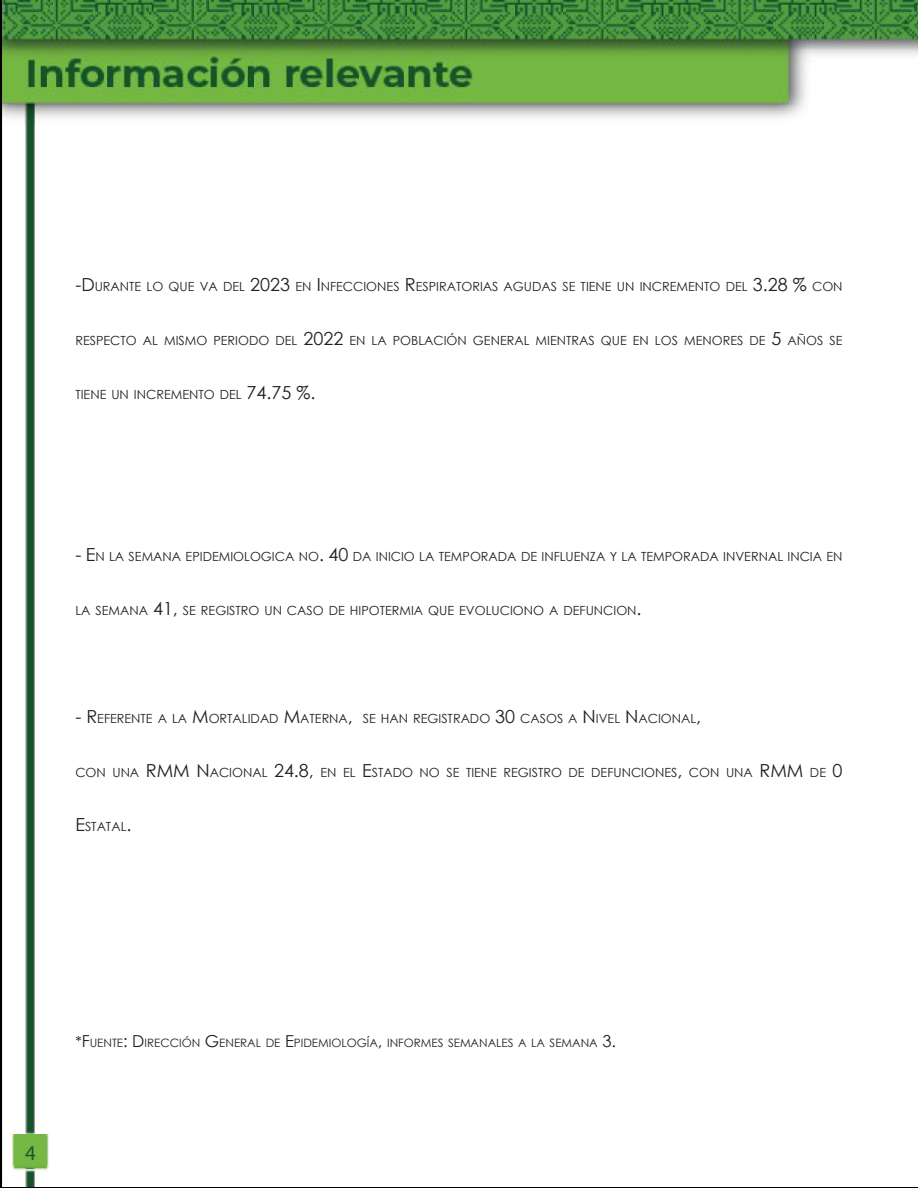
<style>
.page{position:relative;width:918px;height:1188px;background:#fff}
.page>*{position:absolute;margin:0;border:0;box-sizing:border-box;transform-origin:0 0}
.t1{font:21px "Myriad Pro";color:#195a2e}
.t2{font:12.6px "Century Gothic";color:#231f20}
.t3{font:11.55px "Century Gothic";color:#231f20}
.s1{font-size:18px}
.s2{font-size:15px}
.s3{font-size:16.5px}
</style>
<div class="page">
<img style="left:0;top:0;width:918px;height:1188px">
<div style="left:66px;top:126px;width:376px;height:34px;background:#fff"></div>
<img style="left:13px;top:1134px;width:37px;height:34px">
<p class="t2" style="left:75px;top:277px;width:769px"><span class="s1">-D</span>URANTE LO QUE VA DEL <span class="s1">2023</span> EN <span class="s1">I</span>NFECCIONES <span class="s1">R</span> ESPIRATORIAS AGUDAS SE TIENE UN INCREMENTO DEL <span class="s1">3.28 %</span> CON</p>
<p class="t2" style="left:75px;top:331px;width:769px">RESPECTO AL MISMO PERIODO DEL <span class="s1">2022</span> EN LA POBLACIÓN GENERAL MIENTRAS QUE EN LOS MENORES DE <span class="s1">5</span> AÑOS SE</p>
<p class="t2" style="left:75px;top:385px;width:242px">TIENE UN INCREMENTO DEL <span class="s1">74.75 %.</span></p>
<p class="t2" style="left:75px;top:547px;width:769px"><span class="s1">- E</span>N LA SEMANA EPIDEMIOLOGICA NO<span class="s1">. 40</span> DA INICIO LA TEMPORADA DE INFLUENZA Y LA TEMPORADA INVERNAL INCIA EN</p>
<p class="t2" style="left:75px;top:601px;width:568px">LA SEMANA <span class="s1">41,</span> SE REGISTRO UN CASO DE HIPOTERMIA QUE EVOLUCIONO A DEFUNCION<span class="s1">.</span></p>
<p class="t2" style="left:75px;top:709px;width:627px"><span class="s1">- R</span> EFERENTE A LA <span class="s1">M</span>ORTALIDAD <span class="s1">M</span>ATERNA<span class="s1">,</span> SE HAN REGISTRADO <span class="s1">30</span> CASOS A <span class="s1">N</span> IVEL <span class="s1">N</span> ACIONAL<span class="s1">,</span></p>
<p class="t2" style="left:75px;top:763px;width:86px">CON UNA <span class="s1">RMM</span></p>
<p class="t2" style="left:196px;top:763px;width:578px"><span class="s1">N</span>ACIONAL <span class="s1">24.8,</span> EN EL <span class="s1">E</span>STADO NO SE TIENE REGISTRO DE DEFUNCIONES<span class="s1">,</span> CON UNA <span class="s1">RMM</span></p>
<p class="t2" style="left:810px;top:763px;width:34px">DE <span class="s1">0</span></p>
<p class="t2" style="left:75px;top:817px;width:58px"><span class="s1">E</span>STATAL<span class="s1">.</span></p>
<p class="t1" style="left:25px;top:1140px;width:12px">4</p>
<p class="t3" style="left:75px;top:1034px;width:542px"><span class="s2">*</span><span class="s3">F</span>UENTE<span class="s3">: D</span>IRECCIÓN <span class="s3">G</span>ENERAL DE <span class="s3">E</span>PIDEMIOLOGÍA<span class="s3">,</span> INFORMES SEMANALES A LA SEMANA <span class="s3">3.</span></p>
</div>
